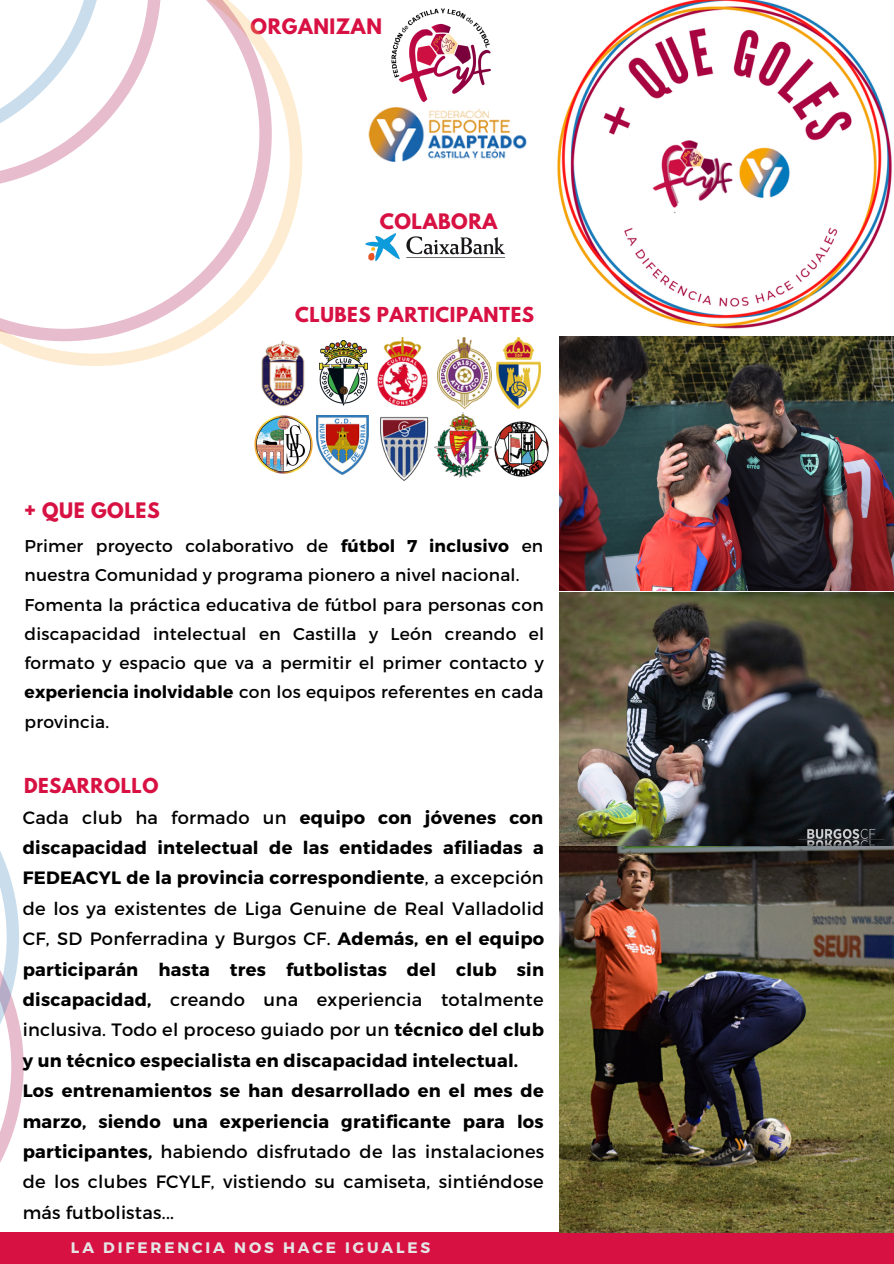
<style>
.page{position:relative;width:894px;height:1264px;background:#fff}
.page>*{position:absolute;margin:0;border:0;box-sizing:border-box;transform-origin:0 0}
.t1{font:700 18.9px "League Spartan";letter-spacing:.03em;color:#d81143}
.t2{font:700 18.3px "League Spartan";letter-spacing:.03em;color:#d81143}
.t3{font:700 17.85px/30.5px "Montserrat";letter-spacing:.015em;color:#000;text-align:justify}
.t4{font:17.1px/29.2px "Montserrat";letter-spacing:.015em;color:#000}
.t5{font:700 15.15px "Montserrat";letter-spacing:.185em;color:#e5e5e6}
.s1{font-weight:700}
.s2{font-weight:400}
</style>
<div class="page">
<div style="left:0;top:1232px;width:893px;height:31px;background:#d81143"></div>
<img style="left:557px;top:0;width:335px;height:329px">
<svg style="left:0;top:51px;width:302px;height:315px"></svg>
<img style="left:366px;top:233px;width:139px;height:28px">
<img style="left:249px;top:340px;width:56px;height:67px">
<img style="left:319px;top:340px;width:48px;height:66px">
<img style="left:377px;top:337px;width:51px;height:69px">
<img style="left:437px;top:337px;width:54px;height:71px">
<img style="left:496px;top:337px;width:44px;height:71px">
<img style="left:255px;top:416px;width:57px;height:57px">
<img style="left:367px;top:415px;width:62px;height:66px">
<img style="left:434px;top:412px;width:54px;height:66px">
<img style="left:488px;top:421px;width:61px;height:56px">
<img style="left:368px;top:107px;width:159px;height:54px">
<svg style="left:0;top:0;width:272px;height:341px"></svg>
<svg style="left:0;top:0;width:161px;height:189px"></svg>
<svg style="left:0;top:851px;width:24px;height:312px"></svg>
<img style="left:316px;top:416px;width:52px;height:58px">
<img style="left:559px;top:336px;width:334px;height:896px">
<img style="left:391px;top:8px;width:100px;height:93px">
<p class="t1" style="left:250px;top:17px;width:133px">ORGANIZAN</p>
<p class="t1" style="left:379px;top:212px;width:119px">COLABORA</p>
<p class="t1" style="left:24px;top:501px;width:137px">+ QUE GOLES</p>
<p class="t2" style="left:295px;top:306px;width:240px">CLUBES PARTICIPANTES</p>
<p class="t4" style="left:25px;top:530px;width:520px">Primer proyecto colaborativo de <span class="s1">fútbol 7 inclusivo</span> en nuestra Comunidad y programa pionero a nivel nacional.</p>
<p class="t4" style="left:25px;top:589px;width:521px;text-align:justify">Fomenta la práctica educativa de fútbol para personas con discapacidad intelectual en Castilla y León creando el formato y espacio que va a permitir el primer contacto y <span class="s1">experiencia inolvidable</span> con los equipos referentes en cada provincia.</p>
<p class="t2" style="left:24px;top:777px;width:136px">DESARROLLO</p>
<p class="t3" style="left:23px;top:801px;width:523px"><span class="s2">Cada club ha formado un</span> equipo con jóvenes con discapacidad intelectual de las entidades afiliadas a FEDEACYL de la provincia correspondiente<span class="s2">, a excepción de los ya existentes de Liga Genuine de Real Valladolid CF, SD Ponferradina y Burgos CF.</span> Además, en el equipo participarán hasta tres futbolistas del club sin discapacidad, <span class="s2">creando una experiencia totalmente inclusiva. Todo el proceso guiado por un</span> técnico del club y un técnico especialista en discapacidad intelectual.</p>
<p class="t3" style="left:23px;top:1074px;width:523px">Los entrenamientos se han desarrollado en el mes de marzo, siendo una experiencia gratificante para los participantes, <span class="s2">habiendo disfrutado de las instalaciones de los clubes FCYLF, vistiendo su camiseta, sintiéndose más futbolistas...</span></p>
<p class="t5" style="left:71px;top:1237px;width:360px">LA DIFERENCIA NOS HACE IGUALES</p>
</div>
